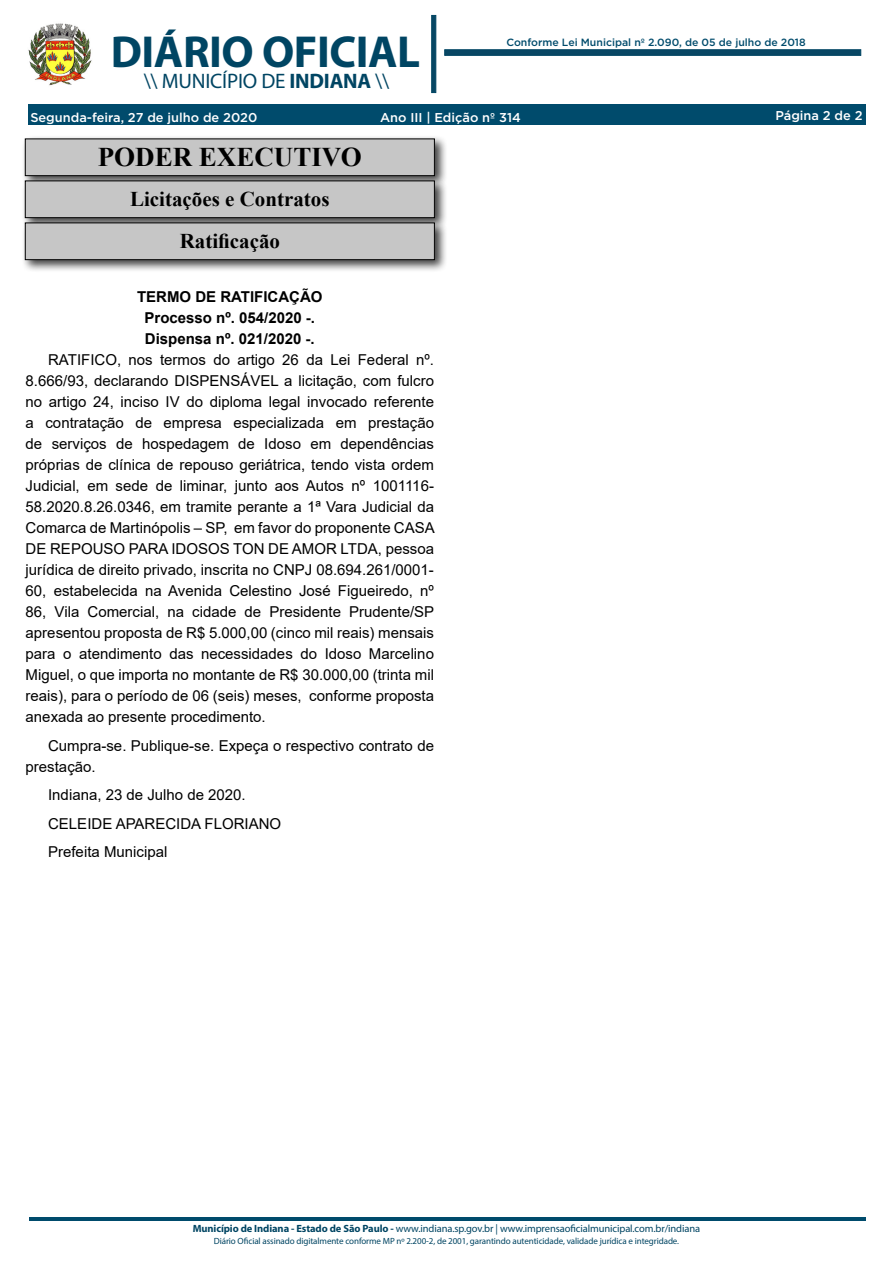
<style>
.page{position:relative;width:893px;height:1263px;background:#fff}
.page>*{position:absolute;margin:0;border:0;box-sizing:border-box;transform-origin:0 0}
.t1{font:700 45px "Myriad Pro";letter-spacing:-.01em;color:#004563}
.t2{font:700 27px "Times New Roman";color:#000}
.t3{font:700 21px "Times New Roman";color:#000}
.t4{font:21px "Myriad Pro";letter-spacing:-.01em;color:#004563}
._2_-_Corpo{font:15px/21px "Arial";color:#000;text-align:justify}
._1_-_Cabeçalho{font:700 15px "Arial";color:#000}
.t5{font:500 12.75px "Gotham";color:#fff}
.t6{font:10.5px "Myriad Pro";letter-spacing:-.01em;color:#004563}
.t7{font:500 10.5px "Gotham";color:#004b6c}
.t8{font:9px "Myriad Pro";letter-spacing:-.01em;color:#004563}
.s1{font-weight:700}
</style>
<div class="page">
<div style="left:28px;top:104px;width:837px;height:21px;background:#004b6c"></div>
<img style="left:28px;top:23px;width:64px;height:63px">
<svg style="left:431px;top:15px;width:5px;height:78px"></svg>
<svg style="left:444px;top:50px;width:417px;height:6px;background:#094965"></svg>
<hr style="left:29px;top:1218px;width:836px;height:3px;background:#004b6c">
<div style="left:21px;top:135px;width:426px;height:54px;background:#000;opacity:.75"></div>
<div style="left:25px;top:139px;width:409px;height:37px;background:#c6c6c6"></div>
<div style="left:25px;top:139px;width:410px;height:37px;border:1px solid #000"></div>
<div style="left:21px;top:177px;width:426px;height:54px;background:#000;opacity:.75"></div>
<div style="left:25px;top:181px;width:409px;height:37px;background:#c6c6c6"></div>
<div style="left:25px;top:181px;width:410px;height:37px;border:1px solid #000"></div>
<div style="left:21px;top:219px;width:426px;height:54px;background:#000;opacity:.75"></div>
<div style="left:25px;top:223px;width:409px;height:37px;background:#c6c6c6"></div>
<div style="left:25px;top:223px;width:410px;height:37px;border:1px solid #000"></div>
<h1 class="t1" style="left:111px;top:23px;width:311px">DIÁRIO OFICIAL</h1>
<h3 class="t4" style="left:144px;top:68px;width:247px">\\ MUNICÍPIO DE <span class="s1">INDIANA</span> \\</h3>
<p class="t7" style="left:506px;top:35px;width:301px">Conforme Lei Municipal nº 2.090, de 05 de julho de 2018</p>
<p class="t5" style="left:30px;top:109px;width:228px">Segunda-feira, 27 de julho de 2020</p>
<p class="t5" style="left:380px;top:109px;width:142px">Ano III | Edição nº 314</p>
<p class="t5" style="left:775px;top:107px;width:89px">Página 2 de 2</p>
<p class="t2" style="left:98px;top:138px;width:266px">PODER EXECUTIVO</p>
<p class="t3" style="left:130px;top:184px;width:201px">Licitações e Contratos</p>
<p class="t3" style="left:180px;top:226px;width:102px">Ratificação</p>
<p class="_1_-_Cabeçalho" style="left:137px;top:286px;width:187px">TERMO DE RATIFICAÇÃO</p>
<p class="_1_-_Cabeçalho" style="left:145px;top:307px;width:172px">Processo nº. 054/2020 -.</p>
<p class="_1_-_Cabeçalho" style="left:145px;top:328px;width:171px">Dispensa nº. 021/2020 -.</p>
<p class="_2_-_Corpo" style="left:26px;top:349px;width:411px;text-indent:23px">RATIFICO, nos termos do artigo 26 da Lei Federal nº.<br>8.666/93, declarando DISPENSÁVEL a licitação, com fulcro no artigo 24, inciso IV do diploma legal invocado referente a contratação de empresa especializada em prestação de serviços de hospedagem de Idoso em dependências próprias de clínica de repouso geriátrica, tendo vista ordem Judicial, em sede de liminar, junto aos Autos nº 1001116- 58.2020.8.26.0346, em tramite perante a 1ª Vara Judicial da Comarca de Martinópolis – SP, em favor do proponente CASA DE REPOUSO PARA IDOSOS TON DE AMOR LTDA, pessoa jurídica de direito privado, inscrita no CNPJ 08.694.261/0001- 60, estabelecida na Avenida Celestino José Figueiredo, nº 86, Vila Comercial, na cidade de Presidente Prudente/SP apresentou proposta de R$ 5.000,00 (cinco mil reais) mensais para o atendimento das necessidades do Idoso Marcelino Miguel, o que importa no montante de R$ 30.000,00 (trinta mil reais), para o período de 06 (seis) meses, conforme proposta anexada ao presente procedimento.</p>
<p class="_2_-_Corpo" style="left:26px;top:735px;width:410px;text-indent:23px">Cumpra-se. Publique-se. Expeça o respectivo contrato de prestação.</p>
<p class="_2_-_Corpo" style="left:48px;top:784px;width:199px">Indiana, 23 de Julho de 2020.</p>
<p class="_2_-_Corpo" style="left:48px;top:813px;width:235px">CELEIDE APARECIDA FLORIANO</p>
<p class="_2_-_Corpo" style="left:48px;top:841px;width:121px">Prefeita Municipal</p>
<p class="t6" style="left:193px;top:1222px;width:509px"><span class="s1">Município de Indiana - Estado de São Paulo -</span> www.indiana.sp.gov.br | www.imprensaoficialmunicipal.com.br/indiana</p>
<p class="t8" style="left:214px;top:1236px;width:467px">Diário Oficial assinado digitalmente conforme MP nº 2.200-2, de 2001, garantindo autenticidade, validade jurídica e integridade.</p>
</div>
